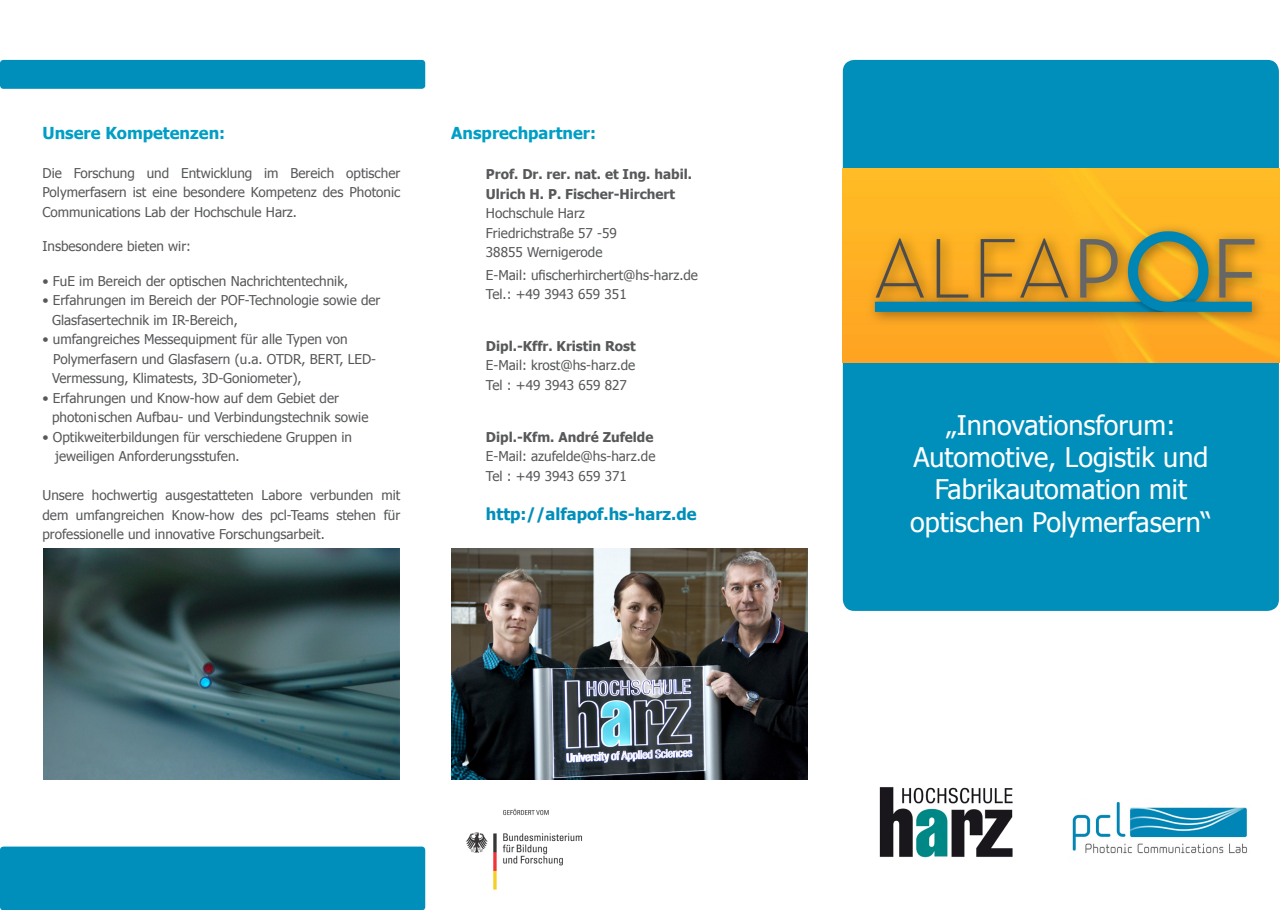
<style>
.page{position:relative;width:1280px;height:910px;background:#fff}
.page>*{position:absolute;margin:0;border:0;box-sizing:border-box;transform-origin:0 0}
.t1{font:27px "Tahoma";color:#fff}
.t2{font:700 16.5px "Tahoma";color:#009ec5}
.t3{font:700 16.5px "Tahoma";color:#008fba}
.t4{font:13.5px/19.5px "Tahoma";color:#57585a}
.t5{font:700 13.5px "Tahoma";color:#57585a}
</style>
<div class="page">
<img style="left:466px;top:808px;width:116px;height:82px">
<div style="left:843px;top:60px;width:436px;height:551px;background:#008fba;border-radius:11px"></div>
<div style="left:0;top:60px;width:425px;height:29px;background:#008fba;border-radius:3px"></div>
<div style="left:0;top:847px;width:425px;height:63px;background:#008fba;border-radius:3px"></div>
<img style="left:843px;top:169px;width:437px;height:194px">
<img style="left:1072px;top:802px;width:175px;height:52px">
<img style="left:879px;top:787px;width:134px;height:71px">
<img style="left:43px;top:548px;width:357px;height:231px">
<img style="left:451px;top:548px;width:357px;height:231px">
<p class="t2" style="left:43px;top:121px;width:184px">Unsere Kompetenzen:</p>
<p class="t2" style="left:451px;top:121px;width:146px">Ansprechpartner:</p>
<p class="t4" style="left:43px;top:162px;width:359px;text-align:justify">Die Forschung und Entwicklung im Bereich optischer Polymerfasern ist eine besondere Kompetenz des Photonic Communications Lab der Hochschule Harz.</p>
<p class="t4" style="left:43px;top:236px;width:150px">Insbesondere bieten wir:</p>
<p class="t4" style="left:43px;top:270px;width:307px">• FuE im Bereich der optischen Nachrichtentechnik,</p>
<p class="t4" style="left:52px;top:290px;width:330px;text-indent:-10px">• Erfahrungen im Bereich der POF-Technologie sowie der<br>Glasfasertechnik im IR-Bereich,</p>
<p class="t4" style="left:43px;top:329px;width:307px">• umfangreiches Messequipment für alle Typen von</p>
<p class="t4" style="left:52px;top:348px;width:325px">Polymerfasern und Glasfasern (u.a. OTDR, BERT, LED-<br>Vermessung, Klimatests, 3D-Goniometer),</p>
<p class="t4" style="left:43px;top:387px;width:298px">• Erfahrungen und Know-how auf dem Gebiet der</p>
<p class="t4" style="left:52px;top:407px;width:318px">photoni schen Aufbau- und Verbindungstechnik sowie</p>
<p class="t4" style="left:55px;top:426px;width:298px;text-indent:-13px">• Optikweiterbildungen für verschiedene Gruppen in jeweiligen Anforderungsstufen.</p>
<p class="t4" style="left:43px;top:485px;width:359px;text-align:justify">Unsere hochwertig ausgestatteten Labore verbunden mit dem umfangreichen Know-how des pcl-Teams stehen für professionelle und innovative Forschungsarbeit.</p>
<p class="t5" style="left:486px;top:165px;width:208px">Prof. Dr. rer. nat. et Ing. habil.</p>
<p class="t5" style="left:486px;top:184px;width:191px">Ulrich H. P. Fischer-Hirchert</p>
<p class="t4" style="left:486px;top:203px;width:100px">Hochschule Harz</p>
<p class="t4" style="left:486px;top:222px;width:132px">Friedrichstraße 57 -59</p>
<p class="t4" style="left:486px;top:242px;width:118px">38855 Wernigerode</p>
<p class="t4" style="left:486px;top:264px;width:214px">E-Mail: ufischerhirchert@hs-harz.de</p>
<p class="t4" style="left:486px;top:284px;width:142px">Tel.: +49 3943 659 351</p>
<p class="t5" style="left:486px;top:337px;width:151px">Dipl.-Kffr. Kristin Rost</p>
<p class="t4" style="left:486px;top:355px;width:151px">E-Mail: krost@hs-harz.de</p>
<p class="t4" style="left:486px;top:375px;width:142px">Tel : +49 3943 659 827</p>
<p class="t5" style="left:486px;top:427px;width:169px">Dipl.-Kfm. André Zufelde</p>
<p class="t4" style="left:486px;top:446px;width:171px">E-Mail: azufelde@hs-harz.de</p>
<p class="t4" style="left:486px;top:466px;width:142px">Tel : +49 3943 659 371</p>
<p class="t3" style="left:486px;top:503px;width:212px">http://alfapof.hs-harz.de</p>
<p class="t1" style="left:946px;top:407px;width:231px">„Innovationsforum:</p>
<p class="t1" style="left:913px;top:439px;width:296px">Automotive, Logistik und</p>
<p class="t1" style="left:935px;top:471px;width:254px">Fabrikautomation mit</p>
<p class="t1" style="left:910px;top:504px;width:303px">optischen Polymerfasern“</p>
</div>
